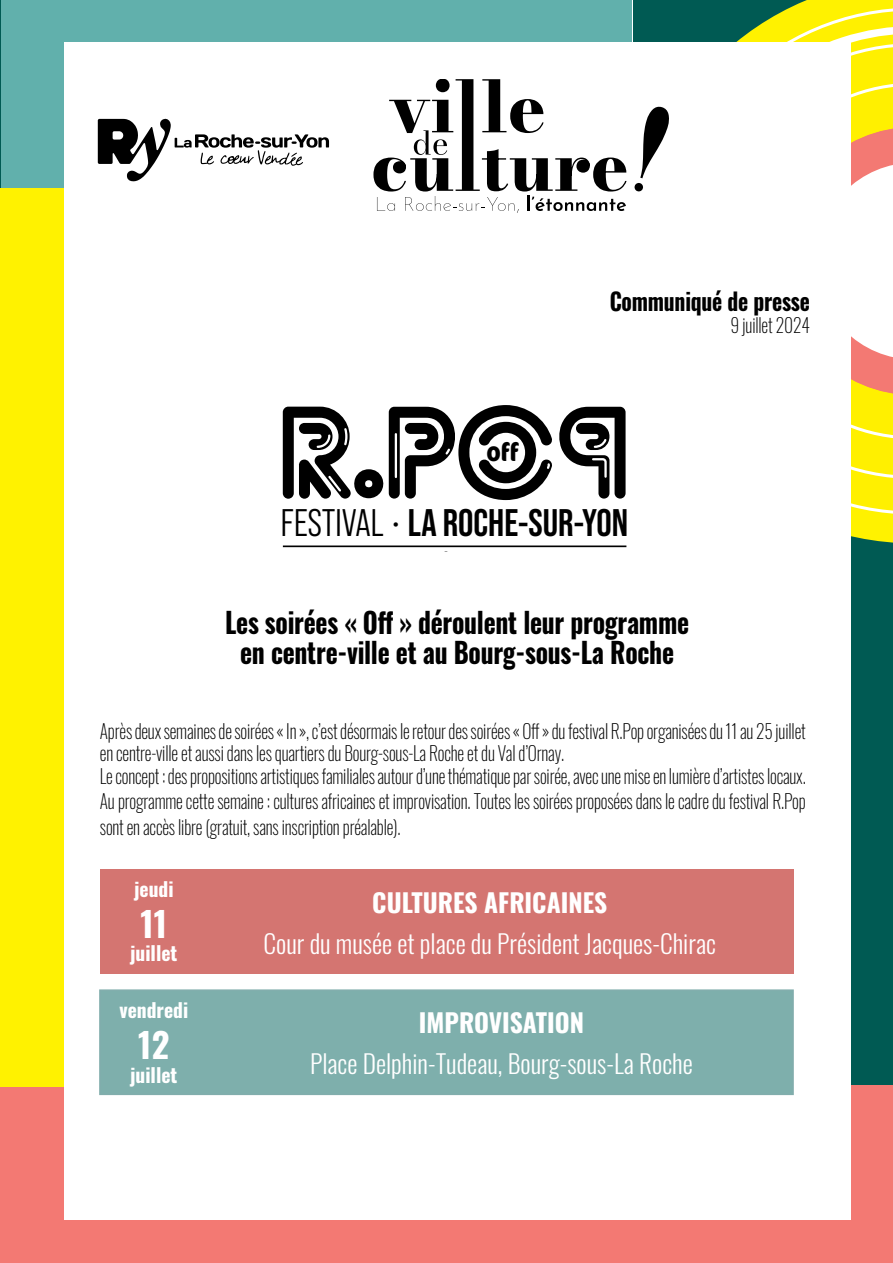
<style>
.page{position:relative;width:893px;height:1263px;background:#fff}
.page>*{position:absolute;margin:0;border:0;box-sizing:border-box;transform-origin:0 0}
.t1{font:700 38.4px "Bebas Neue Pro";color:#000}
.t2{font:700 34.5px "Oswald";color:#fff}
.t3{font:700 28.5px/30px "Oswald";letter-spacing:-.01em;color:#000;text-align:center;scale:.9 1}
.t4{font:700 condensed 26.25px "Cocon Pro";color:#000}
.t5{font:300 25.5px "Oswald";color:#fff}
.t6{font:700 25.5px "Oswald";color:#fff}
.t7{font:700 24px "Oswald";letter-spacing:-.01em;color:#000;scale:.9 1}
.t8{font:200 19.5px/22.5px "Oswald";letter-spacing:-.01em;color:#000;scale:.9 1}
.t9{font:700 19.5px "Oswald";color:#fff}
.s1{font-family:"Bebas Neue Pro Middle";font-weight:400}
</style>
<div class="page">
<div style="left:633px;top:0;width:260px;height:1105px;background:#005a53"></div>
<div style="left:0;top:0;width:632px;height:188px;background:#61b0ac"></div>
<div style="left:0;top:1085px;width:893px;height:178px;background:#f37973"></div>
<svg style="left:633px;top:0;width:260px;height:543px"></svg>
<svg style="left:661px;top:8px;width:232px;height:506px"></svg>
<svg style="left:850px;top:395px;width:43px;height:84px;background:#fef118"></svg>
<svg style="left:679px;top:26px;width:214px;height:101px;background:#d8db30"></svg>
<svg style="left:850px;top:127px;width:43px;height:268px;background:#fbd8c9"></svg>
<div style="left:0;top:188px;width:632px;height:898px;background:#fff200"></div>
<hr style="left:0;top:0;width:1px;height:187px;background:#005a53">
<div style="left:64px;top:43px;width:786px;height:1177px;background:#fff"></div>
<svg style="left:634px;top:106px;width:35px;height:85px"></svg>
<svg style="left:373px;top:79px;width:254px;height:134px"></svg>
<svg style="left:98px;top:119px;width:231px;height:62px"></svg>
<div style="left:101px;top:870px;width:693px;height:104px;background:#d47571"></div>
<div style="left:99px;top:989px;width:695px;height:106px;background:#7eafac;border:2px solid #81adac"></div>
<svg style="left:283px;top:405px;width:343px;height:95px"></svg>
<hr style="left:283px;top:545px;width:343px;height:2px;background:#000">
<h3 class="t4" style="left:486px;top:433px;width:34px">off</h3>
<p class="t7" style="left:610px;top:288px;width:224px">Communiqué de presse</p>
<p class="t8" style="left:730px;top:312px;width:90px">9 juillet 2024</p>
<h1 class="t1" style="left:281px;top:501px;width:349px"><span class="s1">FESTIVAL •</span> LA ROCHE-SUR-YON</h1>
<h3 class="t3" style="left:225px;top:609px;width:517px">Les soirées « Off » déroulent leur programme en centre-ville et au Bourg-sous-La Roche</h3>
<p class="t8" style="left:100px;top:717px;width:786px">Après deux semaines de soirées « In », c’est désormais le retour des soirées « Off » du festival R.Pop organisées du 11 au 25 juillet en centre-ville et aussi dans les quartiers du Bourg-sous-La Roche et du Val d’Ornay.<br>Le concept : des propositions artistiques familiales autour d’une thématique par soirée, avec une mise en lumière d’artistes locaux.</p>
<p class="t8" style="left:100px;top:786px;width:786px;line-height:25.5px">Au programme cette semaine : cultures africaines et improvisation. Toutes les soirées proposées dans le cadre du festival R.Pop sont en accès libre (gratuit, sans inscription préalable).</p>
<p class="t9" style="left:134px;top:878px;width:41px">jeudi</p>
<h2 class="t2" style="left:140px;top:906px;width:28px">11</h2>
<p class="t9" style="left:130px;top:943px;width:49px">juillet</p>
<p class="t9" style="left:119px;top:1000px;width:70px">vendredi</p>
<h2 class="t2" style="left:138px;top:1027px;width:33px">12</h2>
<p class="t9" style="left:130px;top:1065px;width:49px">juillet</p>
<h3 class="t6" style="left:372px;top:889px;width:236px">cultures africaines</h3>
<h3 class="t5" style="left:263px;top:921px;width:454px">Cour du musée et place du Président Jacques-Chirac</h3>
<h3 class="t6" style="left:419px;top:1009px;width:167px">improvisation</h3>
<h3 class="t5" style="left:310px;top:1040px;width:384px">Place Delphin-Tudeau, Bourg-sous-La Roche</h3>
</div>
